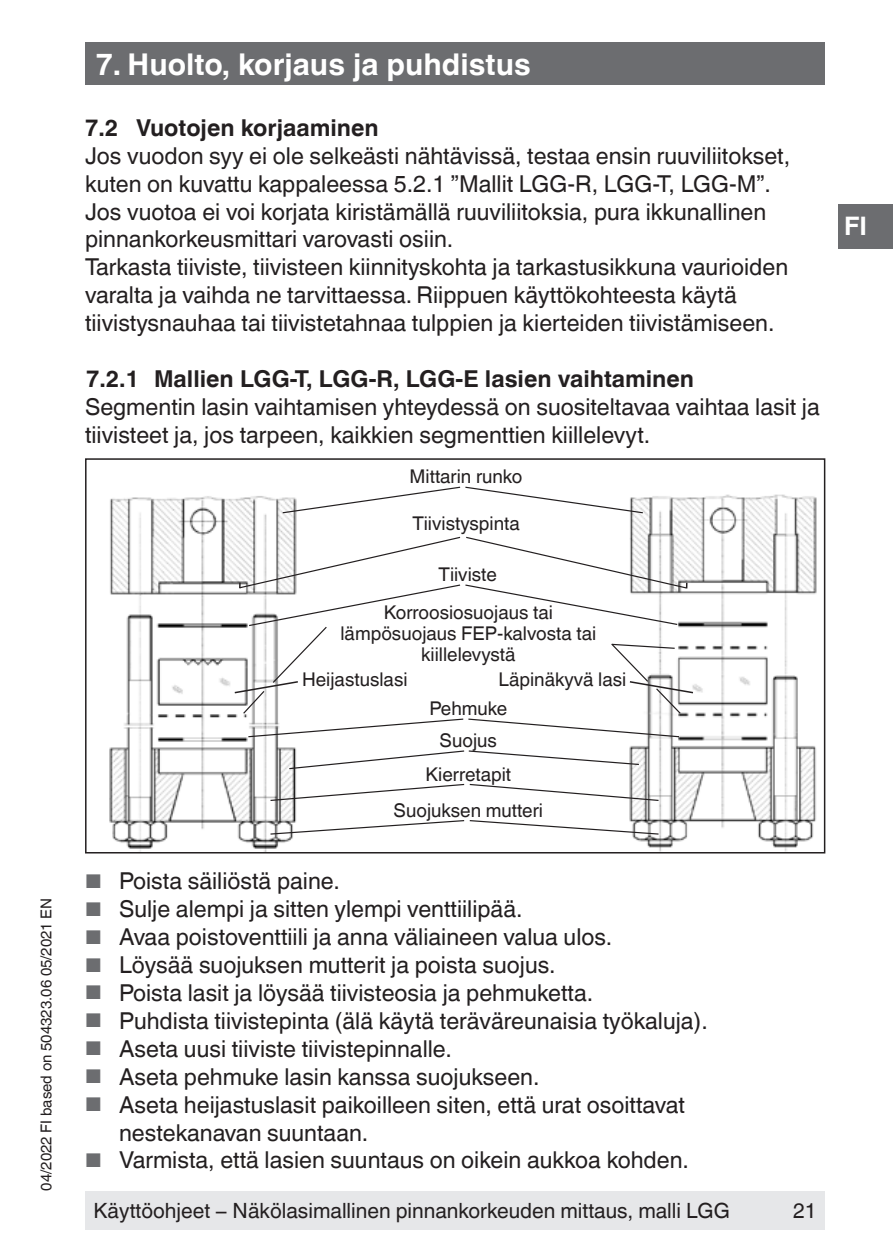
<style>
.page{position:relative;width:893px;height:1259px;background:#fff}
.page>*{position:absolute;margin:0;border:0;box-sizing:border-box;transform-origin:0 0}
.t1{font:700 30px "Helvetica World";color:#fff}
.t2{font:700 25.5px "Helvetica World";color:#fff}
.t3{font:23.4px/27.9px "Helvetica World";color:#231f20}
.t4{font:700 23.4px "Helvetica World";color:#231f20}
.t5{font:21px "Helvetica World";color:#231f20}
.t6{font:18.9px/21px "Helvetica World";color:#231f20;text-align:center}
.t7{font:15px "Helvetica World";color:#231f20}
.s1{font-size:19.8px;color:#6c6d70}
</style>
<div class="page">
<div style="left:85px;top:1191px;width:740px;height:38px;background:#e6e7e9"></div>
<div style="left:838px;top:204px;width:55px;height:44px;background:#6c6d70"></div>
<div style="left:85px;top:43px;width:740px;height:42px;background:#6c6d70"></div>
<img style="left:109px;top:494px;width:708px;height:356px">
<div style="left:85px;top:458px;width:740px;height:395px;border:2px solid #231f20"></div>
<svg style="left:281px;top:486px;width:363px;height:28px"></svg>
<svg style="left:288px;top:749px;width:352px;height:21px"></svg>
<svg style="left:269px;top:783px;width:391px;height:18px"></svg>
<svg style="left:269px;top:819px;width:391px;height:16px"></svg>
<svg style="left:233px;top:536px;width:462px;height:202px"></svg>
<p class="t7" style="left:38px;top:1190px;width:294px;rotate:-90deg">04/2022 FI based on 504323.06 05/2021 EN</p>
<p class="t1" style="left:96px;top:47px;width:437px">7. Huolto, korjaus ja puhdistus</p>
<p class="t4" style="left:85px;top:114px;width:295px">7.2 Vuotojen korjaaminen</p>
<p class="t3" style="left:85px;top:142px;width:707px">Jos vuodon syy ei ole selkeästi nähtävissä, testaa ensin ruuviliitokset, kuten on kuvattu kappaleessa 5.2.1 ”Mallit LGG-R, LGG-T, LGG-M”.<br>Jos vuotoa ei voi korjata kiristämällä ruuviliitoksia, pura ikkunallinen pinnankorkeusmittari varovasti osiin.<br>Tarkasta tiiviste, tiivisteen kiinnityskohta ja tarkastusikkuna vaurioiden varalta ja vaihda ne tarvittaessa. Riippuen käyttökohteesta käytä tiivistysnauhaa tai tiivistetahnaa tulppien ja kierteiden tiivistämiseen.</p>
<p class="t4" style="left:86px;top:365px;width:609px">7.2.1 Mallien LGG-T, LGG-R, LGG-E lasien vaihtaminen</p>
<p class="t3" style="left:85px;top:393px;width:736px">Segmentin lasin vaihtamisen yhteydessä on suositeltavaa vaihtaa lasit ja tiivisteet ja, jos tarpeen, kaikkien segmenttien kiillelevyt.</p>
<p class="t6" style="left:410px;top:466px;width:114px">Mittarin runko</p>
<p class="t6" style="left:412px;top:513px;width:109px">Tiivistyspinta</p>
<p class="t6" style="left:438px;top:564px;width:60px">Tiiviste</p>
<p class="t6" style="left:340px;top:602px;width:257px">Korroosiosuojaus tai lämpösuojaus FEP-kalvosta tai kiillelevystä</p>
<p class="t6" style="left:302px;top:669px;width:107px">Heijastuslasi</p>
<p class="t6" style="left:498px;top:669px;width:129px">Läpinäkyvä lasi</p>
<p class="t6" style="left:429px;top:693px;width:79px;line-height:31.2px">Pehmuke<br>Suojus</p>
<p class="t6" style="left:394px;top:756px;width:151px;line-height:36.3px">Kierretapit<br>Suojuksen mutteri</p>
<p class="t3" style="left:85px;top:867px;width:256px"><span class="s1">■</span> Poista säiliöstä paine.</p>
<p class="t3" style="left:85px;top:895px;width:439px"><span class="s1">■</span> Sulje alempi ja sitten ylempi venttiilipää.</p>
<p class="t3" style="left:85px;top:923px;width:529px"><span class="s1">■</span> Avaa poistoventtiili ja anna väliaineen valua ulos.</p>
<p class="t3" style="left:85px;top:951px;width:472px"><span class="s1">■</span> Löysää suojuksen mutterit ja poista suojus.</p>
<p class="t3" style="left:85px;top:979px;width:510px"><span class="s1">■</span> Poista lasit ja löysää tiivisteosia ja pehmuketta.</p>
<p class="t3" style="left:85px;top:1007px;width:624px"><span class="s1">■</span> Puhdista tiivistepinta (älä käytä teräväreunaisia työkaluja).</p>
<p class="t3" style="left:85px;top:1034px;width:368px"><span class="s1">■</span> Aseta uusi tiiviste tiivistepinnalle.</p>
<p class="t3" style="left:85px;top:1062px;width:456px"><span class="s1">■</span> Aseta pehmuke lasin kanssa suojukseen.</p>
<p class="t3" style="left:119px;top:1090px;width:567px;text-indent:-34px"><span class="s1">■</span> Aseta heijastuslasit paikoilleen siten, että urat osoittavat nestekanavan suuntaan.</p>
<p class="t3" style="left:85px;top:1146px;width:605px"><span class="s1">■</span> Varmista, että lasien suuntaus on oikein aukkoa kohden.</p>
<p class="t5" style="left:94px;top:1198px;width:638px">Käyttöohjeet − Näkölasimallinen pinnankorkeuden mittaus, malli LGG</p>
<p class="t5" style="left:793px;top:1198px;width:25px">21</p>
<p class="t2" style="left:844px;top:212px;width:25px">FI</p>
</div>
